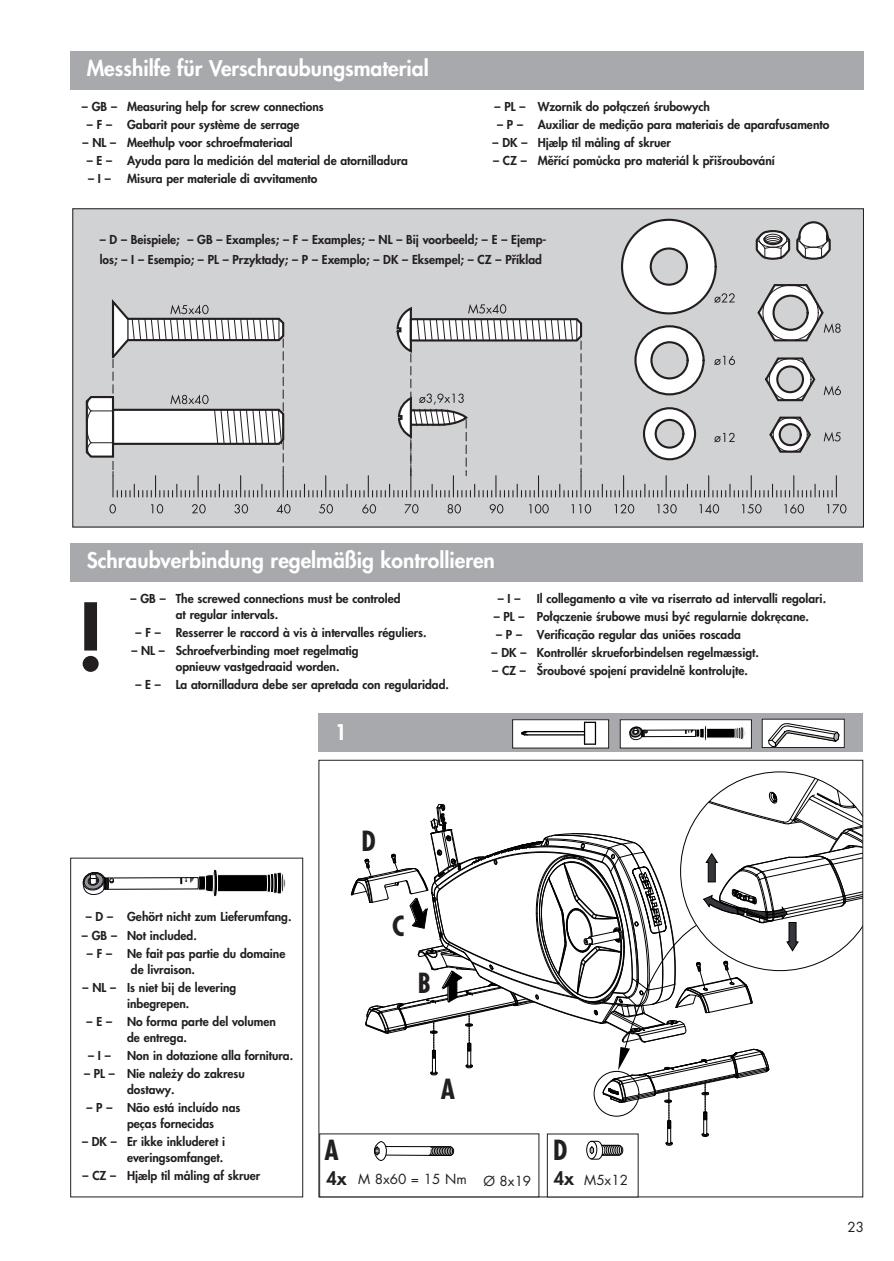
<style>
.page{position:relative;width:894px;height:1261px;background:#fff}
.page>*{position:absolute;margin:0;border:0;box-sizing:border-box;transform-origin:0 0}
.t1{font:800 90px "Futura";color:#231f20}
.t2{font:700 condensed 27px "Futura";color:#231f20}
.t3{font:800 21px "Futura";color:#fff}
.t4{font:800 18px "Futura";color:#231f20}
.t5{font:13.5px "Futura";color:#231f20}
.t6{font:800 12px/16px "Futura CE";color:#231f20}
</style>
<div class="page">
<div style="left:70px;top:51px;width:793px;height:38px;background:#a8a9ad"></div>
<div style="left:318px;top:713px;width:545px;height:39px;background:#a8a9ad"></div>
<div style="left:73px;top:209px;width:790px;height:318px;background:#d1d2d4"></div>
<div style="left:622px;top:220px;width:93px;height:93px;background:#fff;border-radius:50%"></div>
<div style="left:621px;top:219px;width:95px;height:95px;border:2px solid #231f20;border-radius:50%"></div>
<div style="left:650px;top:248px;width:36px;height:37px;background:#d1d2d4;border-radius:50%"></div>
<div style="left:649px;top:247px;width:38px;height:39px;border:2px solid #231f20;border-radius:50%"></div>
<svg style="left:755px;top:221px;width:76px;height:39px"></svg>
<svg style="left:109px;top:504px;width:7px;height:9px"></svg>
<svg style="left:826px;top:504px;width:19px;height:9px"></svg>
<svg style="left:784px;top:504px;width:18px;height:9px"></svg>
<svg style="left:742px;top:504px;width:18px;height:9px"></svg>
<svg style="left:699px;top:504px;width:19px;height:9px"></svg>
<svg style="left:657px;top:504px;width:18px;height:9px"></svg>
<svg style="left:614px;top:504px;width:19px;height:9px"></svg>
<svg style="left:571px;top:504px;width:19px;height:9px"></svg>
<svg style="left:529px;top:504px;width:18px;height:9px"></svg>
<svg style="left:489px;top:504px;width:13px;height:9px"></svg>
<svg style="left:447px;top:504px;width:13px;height:9px"></svg>
<svg style="left:404px;top:504px;width:13px;height:9px"></svg>
<svg style="left:362px;top:504px;width:13px;height:9px"></svg>
<svg style="left:319px;top:504px;width:13px;height:9px"></svg>
<svg style="left:276px;top:504px;width:13px;height:9px"></svg>
<svg style="left:234px;top:504px;width:13px;height:9px"></svg>
<svg style="left:192px;top:504px;width:13px;height:9px"></svg>
<svg style="left:151px;top:504px;width:11px;height:9px"></svg>
<svg style="left:110px;top:505px;width:5px;height:7px"></svg>
<svg style="left:85px;top:283px;width:755px;height:214px"></svg>
<svg style="left:500px;top:305px;width:5px;height:8px"></svg>
<div style="left:70px;top:543px;width:792px;height:38px;background:#a8a9ad"></div>
<svg style="left:83px;top:869px;width:202px;height:27px"></svg>
<div style="left:70px;top:857px;width:233px;height:340px;border:1px solid #231f20"></div>
<div style="left:762px;top:719px;width:82px;height:28px;background:#fff"></div>
<svg style="left:768px;top:723px;width:71px;height:23px"></svg>
<div style="left:761px;top:719px;width:83px;height:29px;border:1px solid #231f20"></div>
<svg style="left:351px;top:771px;width:511px;height:390px"></svg>
<div style="left:620px;top:719px;width:131px;height:29px;background:#fff"></div>
<svg style="left:629px;top:725px;width:116px;height:16px"></svg>
<div style="left:619px;top:719px;width:132px;height:29px;border:1px solid #231f20"></div>
<div style="left:512px;top:719px;width:96px;height:29px;background:#fff"></div>
<hr style="left:594px;top:722px;width:2px;height:22px;background:#000">
<svg style="left:584px;top:721px;width:11px;height:24px"></svg>
<hr style="left:524px;top:731px;width:60px;height:1px;background:#000">
<hr style="left:524px;top:734px;width:60px;height:1px;background:#000">
<svg style="left:521px;top:731px;width:8px;height:5px"></svg>
<div style="left:512px;top:719px;width:97px;height:29px;border:1px solid #231f20"></div>
<h3 class="t3" style="left:87px;top:58px;width:343px">Messhilfe für Verschraubungsmaterial</h3>
<p class="t6" style="left:82px;top:99px;width:243px">– GB – Measuring help for screw connections</p>
<p class="t6" style="left:87px;top:117px;width:27px">– F –</p>
<p class="t6" style="left:127px;top:117px;width:174px">Gabarit pour système de serrage</p>
<p class="t6" style="left:83px;top:135px;width:212px">– NL – Meethulp voor schroefmateriaal</p>
<p class="t6" style="left:87px;top:154px;width:323px">– E – Ayuda para la medición del material de atornilladura</p>
<p class="t6" style="left:88px;top:172px;width:24px">– I –</p>
<p class="t6" style="left:127px;top:172px;width:192px">Misura per materiale di avvitamento</p>
<p class="t6" style="left:494px;top:99px;width:217px">– PL – Wzornik do połączeń śrubowych</p>
<p class="t6" style="left:497px;top:117px;width:334px">– P – Auxiliar de medição para materiais de aparafusamento</p>
<p class="t6" style="left:492px;top:135px;width:180px">– DK – Hjælp til måling af skruer</p>
<p class="t6" style="left:493px;top:154px;width:283px">– CZ – Měřící pomůcka pro materiál k přišroubování</p>
<p class="t6" style="left:100px;top:231px;width:448px;line-height:19.5px">– D – Beispiele; – GB – Examples; – F – Examples; – NL – Bij voorbeeld; – E – Ejemp&shy;los; – I – Esempio; – PL – Przyktady; – P – Exemplo; – DK – Eksempel; – CZ – Příklad</p>
<h3 class="t3" style="left:87px;top:550px;width:409px">Schraubverbindung regelmäßig kontrollieren</h3>
<p class="t6" style="left:176px;top:591px;width:226px;text-indent:-45px">– GB – The screwed connections must be controled at regular intervals.</p>
<p class="t6" style="left:135px;top:625px;width:27px">– F –</p>
<p class="t6" style="left:176px;top:625px;width:252px">Resserrer le raccord à vis à intervalles réguliers.</p>
<p class="t6" style="left:176px;top:643px;width:184px;text-indent:-44px">– NL – Schroefverbinding moet regelmatig opnieuw vastgedraaid worden.</p>
<p class="t6" style="left:135px;top:677px;width:315px">– E – La atornilladura debe ser apretada con regularidad.</p>
<p class="t6" style="left:497px;top:591px;width:24px">– I –</p>
<p class="t6" style="left:536px;top:591px;width:291px">Il collegamento a vite va riserrato ad intervalli regolari.</p>
<p class="t6" style="left:493px;top:609px;width:317px">– PL – Połączenie śrubowe musi być regularnie dokręcane.</p>
<p class="t6" style="left:496px;top:627px;width:246px">– P – Verificação regular das uniões roscada</p>
<p class="t6" style="left:491px;top:645px;width:269px">– DK – Kontrollér skrueforbindelsen regelmæssigt.</p>
<h1 class="t1" style="left:76px;top:594px;width:31px">!</h1>
<p class="t6" style="left:492px;top:663px;width:257px">– CZ – Šroubové spojení pravidelně kontrolujte.</p>
<h3 class="t3" style="left:335px;top:722px;width:14px">1</h3>
<h2 class="t2" style="left:361px;top:829px;width:16px">D</h2>
<p class="t6" style="left:86px;top:910px;width:207px">– D – Gehört nicht zum Lieferumfang.</p>
<p class="t6" style="left:82px;top:928px;width:116px">– GB – Not included.</p>
<p class="t6" style="left:87px;top:946px;width:27px">– F –</p>
<p class="t6" style="left:131px;top:946px;width:156px;text-indent:-4px">Ne fait pas partie du domaine de livraison.</p>
<p class="t6" style="left:83px;top:980px;width:155px;text-align:center">– NL – Is niet bij de levering inbegrepen.</p>
<p class="t6" style="left:86px;top:1014px;width:27px">– E –</p>
<p class="t6" style="left:127px;top:1014px;width:150px">No forma parte del volumen de entrega.</p>
<p class="t6" style="left:88px;top:1048px;width:24px">– I –</p>
<p class="t6" style="left:127px;top:1048px;width:168px">Non in dotazione alla fornitura.</p>
<p class="t6" style="left:127px;top:1066px;width:119px;text-indent:-43px">– PL – Nie należy do zakresu dostawy.</p>
<p class="t6" style="left:127px;top:1100px;width:115px;text-indent:-41px">– P – Não está incluído nas peças fornecidas</p>
<p class="t6" style="left:82px;top:1134px;width:145px;text-align:right">– DK – Er ikke inkluderet i everingsomfanget.</p>
<p class="t6" style="left:82px;top:1168px;width:179px">– CZ – Hjælp til måling af skruer</p>
<p class="t5" style="left:358px;top:1173px;width:175px">M 8x60 = 15 Nm Ø 8x19</p>
<p class="t5" style="left:584px;top:1174px;width:45px">M5x12</p>
<h2 class="t2" style="left:392px;top:914px;width:14px">C</h2>
<h2 class="t2" style="left:417px;top:971px;width:14px">B</h2>
<h2 class="t2" style="left:441px;top:1077px;width:16px">A</h2>
<h2 class="t2" style="left:324px;top:1138px;width:16px">A</h2>
<h2 class="t2" style="left:553px;top:1138px;width:16px">D</h2>
<h3 class="t4" style="left:326px;top:1170px;width:22px">4x</h3>
<h3 class="t4" style="left:554px;top:1170px;width:22px">4x</h3>
<p class="t5" style="left:847px;top:1220px;width:18px">23</p>
</div>
